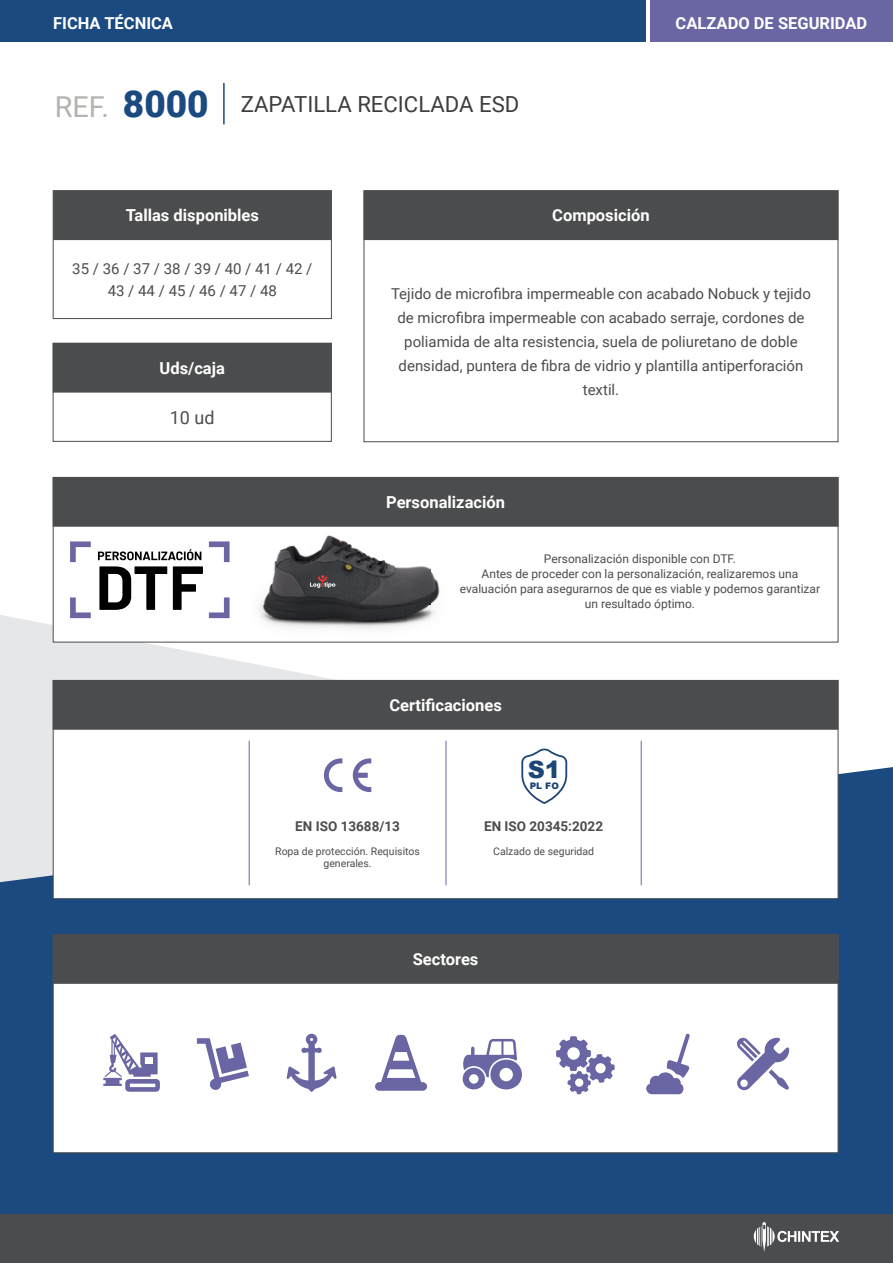
<style>
.page{position:relative;width:893px;height:1263px;background:#fff}
.page>*{position:absolute;margin:0;border:0;box-sizing:border-box;transform-origin:0 0}
.t1{font:900 23.85px "Arial";color:#1c4578}
.t2{font:22.2px "Roboto";color:#3d3d3b}
.t3{font:18px "Roboto";color:#4b4c4d}
.t4{font:700 16.5px "Roboto";color:#fff}
.t5{font:15px/24px "Roboto";color:#4b4c4d;text-align:center}
.t6{font:700 13.5px "Roboto";color:#4b4c4d}
.t7{font:12px/15px "Roboto";color:#4b4c4d;text-align:center}
.t8{font:10.5px/12.6px "Roboto";color:#4b4c4d;text-align:center}
.t9{font:900 9px "Arial";color:#1c4578}
.s1{font-size:28.8px;color:#b3b3b0}
.s2{font-weight:900;font-size:37.05px;color:#1a4a80}
</style>
<div class="page">
<svg style="left:0;top:612px;width:839px;height:153px"></svg>
<svg style="left:0;top:765px;width:893px;height:449px;background:#255285"></svg>
<div style="left:0;top:0;width:645px;height:42px;background:#1a4a80"></div>
<div style="left:0;top:1214px;width:893px;height:49px;background:#4b4c4d"></div>
<div style="left:650px;top:0;width:243px;height:42px;background:#6966a3"></div>
<svg style="left:754px;top:1222px;width:85px;height:30px"></svg>
<hr style="left:223px;top:83px;width:2px;height:41px;background:#1a4a80">
<div style="left:53px;top:934px;width:785px;height:219px;background:#fff;border:1px solid #4b4c4d"></div>
<div style="left:53px;top:935px;width:785px;height:48px;background:#4b4c4d"></div>
<div style="left:53px;top:934px;width:785px;height:50px;border:2px solid #4b4c4d"></div>
<div style="left:53px;top:343px;width:279px;height:99px;border:1px solid #4b4c4d"></div>
<div style="left:53px;top:344px;width:278px;height:48px;background:#4b4c4d"></div>
<div style="left:53px;top:343px;width:279px;height:50px;border:2px solid #4b4c4d"></div>
<div style="left:53px;top:190px;width:279px;height:129px;background:#fff;border:1px solid #4b4c4d"></div>
<div style="left:54px;top:191px;width:277px;height:48px;background:#4b4c4d"></div>
<div style="left:53px;top:190px;width:279px;height:50px;border:2px solid #4b4c4d"></div>
<div style="left:53px;top:680px;width:785px;height:219px;background:#fff;border:1px solid #4b4c4d"></div>
<div style="left:53px;top:477px;width:785px;height:165px;background:#fff"></div>
<img style="left:258px;top:535px;width:182px;height:94px">
<svg style="left:310px;top:575px;width:25px;height:13px"></svg>
<div style="left:53px;top:681px;width:785px;height:48px;background:#4b4c4d"></div>
<div style="left:53px;top:680px;width:785px;height:50px;border:2px solid #4b4c4d"></div>
<div style="left:53px;top:478px;width:785px;height:48px;background:#4b4c4d"></div>
<div style="left:53px;top:477px;width:785px;height:50px;border:2px solid #4b4c4d"></div>
<svg style="left:324px;top:758px;width:18px;height:34px"></svg>
<svg style="left:353px;top:758px;width:18px;height:34px"></svg>
<hr style="left:249px;top:741px;width:1px;height:144px;background:#6966a3">
<hr style="left:446px;top:741px;width:1px;height:144px;background:#6966a3">
<hr style="left:641px;top:741px;width:1px;height:144px;background:#6966a3">
<div style="left:364px;top:190px;width:474px;height:252px;background:#fff;border:1px solid #4b4c4d"></div>
<div style="left:364px;top:191px;width:474px;height:48px;background:#4b4c4d"></div>
<div style="left:364px;top:190px;width:474px;height:50px;border:2px solid #4b4c4d"></div>
<svg style="left:197px;top:1038px;width:52px;height:52px"></svg>
<svg style="left:287px;top:1034px;width:50px;height:58px"></svg>
<svg style="left:375px;top:1035px;width:52px;height:56px"></svg>
<svg style="left:103px;top:1034px;width:57px;height:58px"></svg>
<svg style="left:556px;top:1036px;width:59px;height:58px"></svg>
<svg style="left:646px;top:1033px;width:44px;height:61px"></svg>
<svg style="left:737px;top:1037px;width:52px;height:54px"></svg>
<svg style="left:462px;top:1039px;width:60px;height:50px"></svg>
<svg style="left:521px;top:748px;width:46px;height:56px"></svg>
<svg style="left:99px;top:566px;width:68px;height:44px"></svg>
<svg style="left:173px;top:566px;width:30px;height:44px"></svg>
<svg style="left:98px;top:549px;width:103px;height:11px"></svg>
<svg style="left:70px;top:541px;width:21px;height:21px"></svg>
<svg style="left:209px;top:541px;width:21px;height:21px"></svg>
<svg style="left:209px;top:597px;width:21px;height:21px"></svg>
<svg style="left:70px;top:597px;width:21px;height:21px"></svg>
<p class="t4" style="left:53px;top:11px;width:121px">FICHA TÉCNICA</p>
<p class="t4" style="left:676px;top:11px;width:193px">CALZADO DE SEGURIDAD</p>
<h2 class="t2" style="left:55px;top:89px;width:466px"><span class="s1">REF.</span> <span class="s2">8000</span> ZAPATILLA RECICLADA ESD</h2>
<p class="t4" style="left:126px;top:204px;width:135px">Tallas disponibles</p>
<p class="t5" style="left:72px;top:257px;width:242px;line-height:22.5px">35 / 36 / 37 / 38 / 39 / 40 / 41 / 42 /<br>43 / 44 / 45 / 46 / 47 / 48</p>
<p class="t4" style="left:160px;top:356px;width:67px">Uds/caja</p>
<p class="t3" style="left:170px;top:405px;width:46px">10 ud</p>
<p class="t4" style="left:552px;top:204px;width:99px">Composición</p>
<p class="t5" style="left:391px;top:281px;width:421px">Tejido de microfibra impermeable con acabado Nobuck y tejido de microfibra impermeable con acabado serraje, cordones de poliamida de alta resistencia, suela de poliuretano de doble densidad, puntera de fibra de vidrio y plantilla antiperforación textil.</p>
<p class="t4" style="left:386px;top:491px;width:120px">Personalización</p>
<p class="t7" style="left:460px;top:551px;width:362px">Personalización disponible con DTF.<br>Antes de proceder con la personalización, realizaremos una evaluación para asegurarnos de que es viable y podemos garantizar un resultado óptimo.</p>
<p class="t4" style="left:389px;top:694px;width:114px">Certificaciones</p>
<h1 class="t1" style="left:528px;top:752px;width:35px">S1</h1>
<p class="t9" style="left:530px;top:779px;width:31px">PL FO</p>
<p class="t6" style="left:295px;top:816px;width:106px">EN ISO 13688/13</p>
<p class="t6" style="left:484px;top:816px;width:120px">EN ISO 20345:2022</p>
<p class="t8" style="left:275px;top:844px;width:146px">Ropa de protección. Requisitos generales.</p>
<p class="t8" style="left:493px;top:844px;width:102px">Calzado de seguridad</p>
<p class="t4" style="left:413px;top:948px;width:67px">Sectores</p>
</div>
